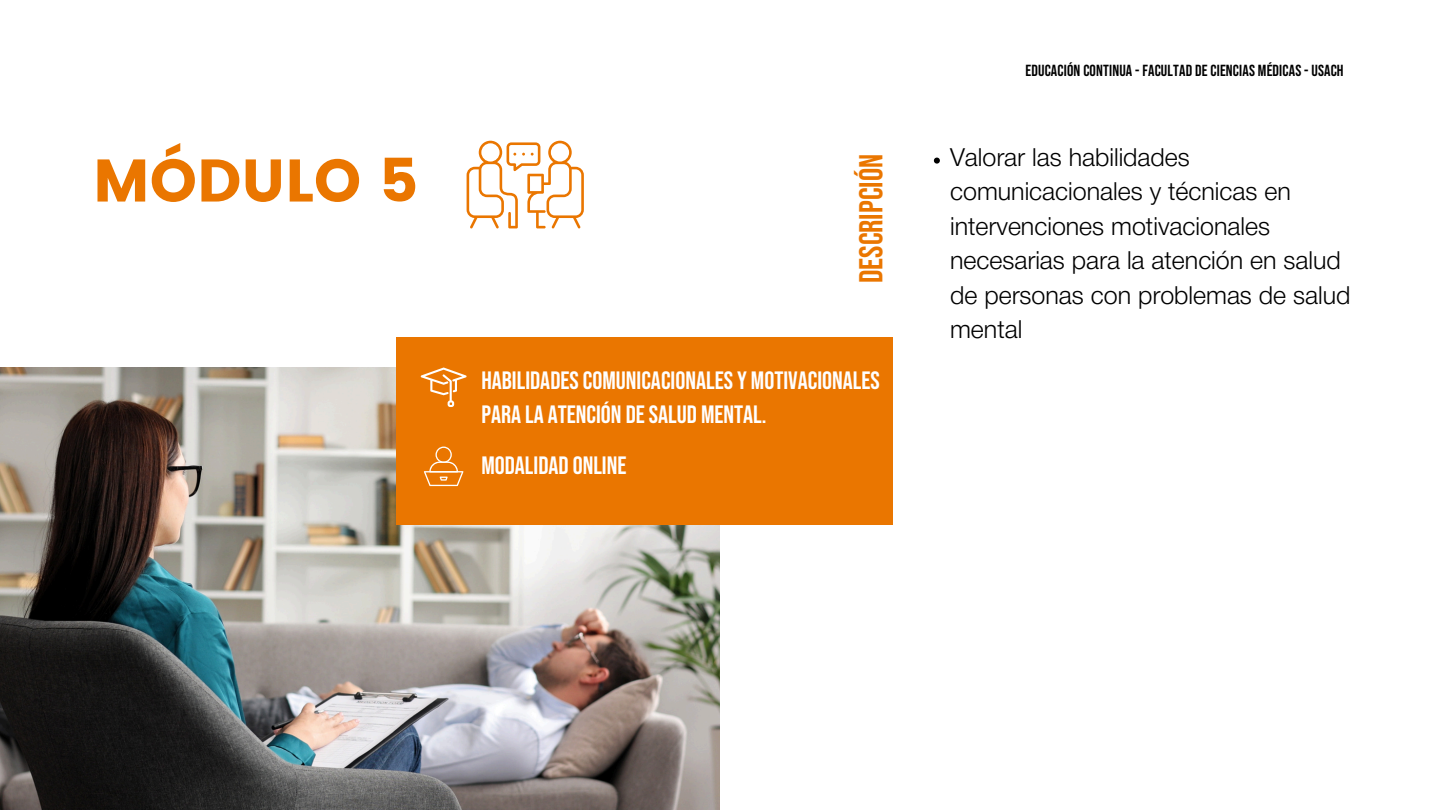
<style>
.page{position:relative;width:1440px;height:810px;background:#fff}
.page>*{position:absolute;margin:0;border:0;box-sizing:border-box;transform-origin:0 0}
.t1{font:60px "Poppins";color:#ea7600}
.t2{font:33px "Bebas Neue";color:#ea7600}
.t3{font:300 25px/34.5px "Helvetica Neue";color:#000}
.t4{font:25px/34.5px "Bebas Neue";color:#fff}
.t5{font:16px "Bebas Neue";letter-spacing:.01em;color:#000}
</style>
<div class="page">
<img style="left:0;top:367px;width:720px;height:443px">
<div style="left:396px;top:337px;width:497px;height:187px;background:#ea7600"></div>
<svg style="left:421px;top:368px;width:45px;height:39px"></svg>
<svg style="left:424px;top:447px;width:39px;height:39px"></svg>
<svg style="left:467px;top:141px;width:117px;height:87px"></svg>
<svg style="left:934px;top:158px;width:6px;height:6px"></svg>
<p class="t1" style="left:93px;top:146px;width:327px">MÓDULO 5</p>
<p class="t5" style="left:1025px;top:61px;width:320px">EDUCACIÓN CONTINUA - FACULTAD DE CIENCIAS MÉDICAS - USACH</p>
<h1 class="t2" style="left:853px;top:283px;width:130px;rotate:-90deg">DESCRIPCIÓN</h1>
<h2 class="t3" style="left:950px;top:142px;width:402px">Valorar las habilidades comunicacionales y técnicas en intervenciones motivacionales necesarias para la atención en salud de personas con problemas de salud mental</h2>
<p class="t4" style="left:481px;top:364px;width:400px">HABILIDADES COMUNICACIONALES Y MOTIVACIONALES<br>PARA LA ATENCIÓN DE SALUD MENTAL.</p>
<h4 class="t4" style="left:481px;top:449px;width:147px">MODALIDAD ONLINE</h4>
</div>
